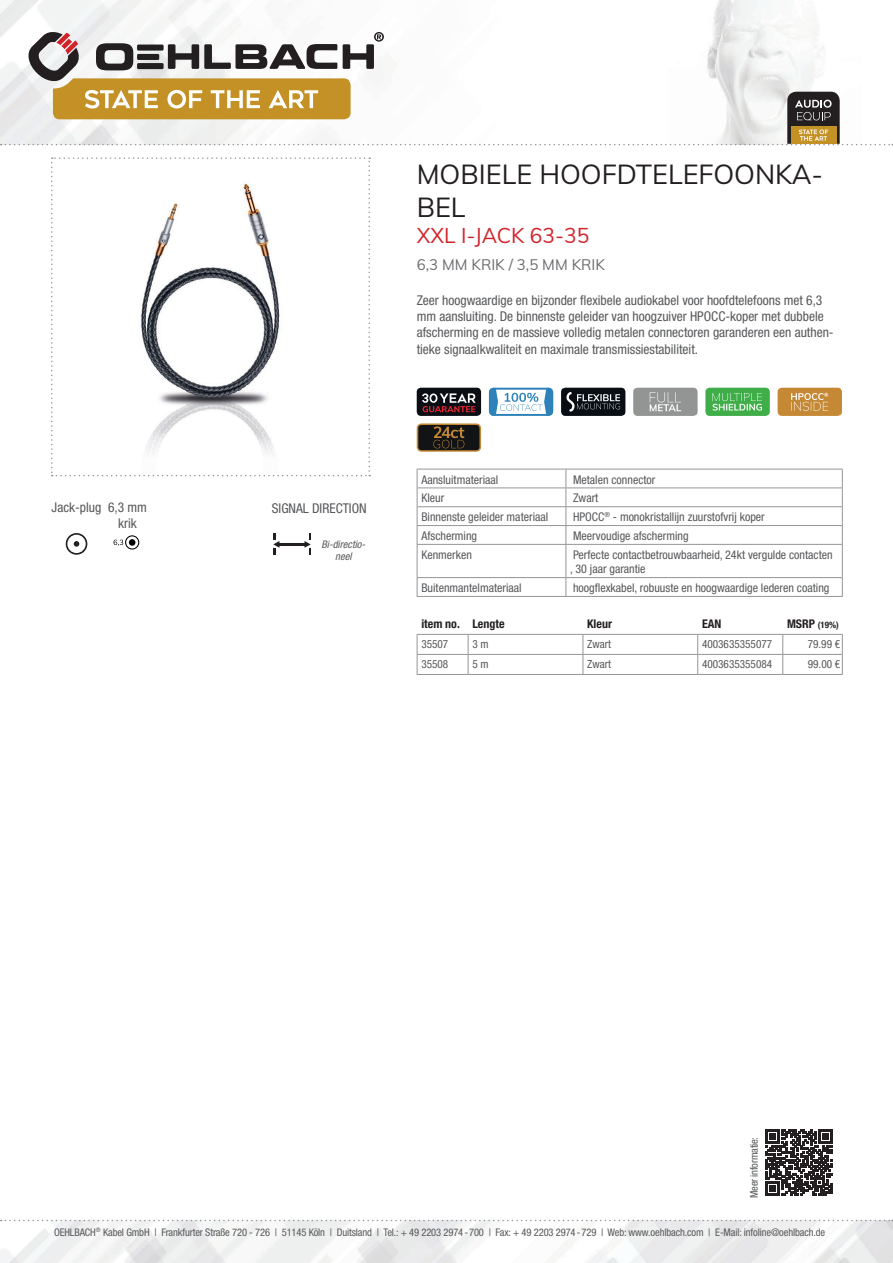
<style>
.page{position:relative;width:893px;height:1263px;background:#fff}
.page>*{position:absolute;margin:0;border:0;box-sizing:border-box;transform-origin:0 0}
.t1{font:27px/32.4px "Muli";color:#231f20}
.t2{font:21px "Muli";color:#d1232a}
.t3{font:15px "Muli";color:#6c6d70}
.t4{font:condensed 13.5px/16.2px "Helvetica Neue LTW1 G";color:#57585a}
.t5{font:condensed 12px/14.4px "Helvetica Neue LTW1 G";color:#57585a}
.t6{font:700 condensed 12px "Helvetica Neue LTW1 G";color:#231f20}
.t7{font:condensed 11.25px "Helvetica Neue LTW1 G";color:#57585a}
.t8{font:condensed 10.5px "Helvetica Neue LTW1 G";letter-spacing:-.01em;color:#57585a}
.t9{font:italic condensed 10.5px/12.6px "Helvetica Neue LTW1 G";color:#57585a;text-align:center}
.t10{font:700 condensed 9px "Helvetica Neue LTW1 G";color:#231f20}
.s1{font-size:12px}
</style>
<div class="page">
<img style="left:0;top:1220px;width:893px;height:43px">
<img style="left:0;top:0;width:818px;height:145px">
<svg style="left:1px;top:1220px;width:892px;height:1px"></svg>
<svg style="left:51px;top:157px;width:319px;height:319px"></svg>
<div style="left:417px;top:388px;width:64px;height:28px;background:#090e15;border-radius:4px"></div>
<svg style="left:422px;top:393px;width:54px;height:19px"></svg>
<svg style="left:417px;top:423px;width:64px;height:29px"></svg>
<svg style="left:489px;top:388px;width:64px;height:28px"></svg>
<div style="left:561px;top:388px;width:64px;height:28px;background:#090e15;border-radius:4px"></div>
<svg style="left:566px;top:392px;width:54px;height:20px"></svg>
<div style="left:633px;top:388px;width:65px;height:28px;background:#939595;border-radius:4px"></div>
<svg style="left:650px;top:392px;width:31px;height:19px"></svg>
<div style="left:705px;top:388px;width:65px;height:28px;background:#3fae49;border-radius:4px"></div>
<svg style="left:712px;top:393px;width:50px;height:18px"></svg>
<div style="left:778px;top:388px;width:64px;height:28px;background:#c58936;border-radius:4px"></div>
<svg style="left:791px;top:393px;width:37px;height:18px"></svg>
<svg style="left:66px;top:533px;width:21px;height:22px"></svg>
<svg style="left:114px;top:535px;width:25px;height:14px"></svg>
<div style="left:129px;top:539px;width:6px;height:7px;background:#000001;border-radius:50%"></div>
<hr style="left:279px;top:543px;width:26px;height:3px;background:#231f20">
<svg style="left:273px;top:533px;width:6px;height:21px"></svg>
<svg style="left:304px;top:533px;width:7px;height:21px"></svg>
<svg style="left:766px;top:1129px;width:66px;height:67px"></svg>
<svg style="left:1px;top:31px;width:892px;height:114px"></svg>
<svg style="left:417px;top:633px;width:426px;height:41px"></svg>
<hr style="left:417px;top:674px;width:51px;height:1px;background:#939598">
<hr style="left:468px;top:674px;width:115px;height:1px;background:#939598">
<hr style="left:583px;top:674px;width:115px;height:1px;background:#939598">
<hr style="left:698px;top:674px;width:85px;height:1px;background:#939598">
<hr style="left:783px;top:674px;width:60px;height:1px;background:#939598">
<hr style="left:417px;top:634px;width:51px;height:1px;background:#939598">
<hr style="left:468px;top:634px;width:115px;height:1px;background:#939598">
<hr style="left:583px;top:634px;width:115px;height:1px;background:#939598">
<hr style="left:698px;top:634px;width:85px;height:1px;background:#939598">
<hr style="left:783px;top:634px;width:60px;height:1px;background:#939598">
<svg style="left:417px;top:469px;width:426px;height:75px"></svg>
<hr style="left:417px;top:544px;width:149px;height:1px;background:#939598">
<hr style="left:417px;top:545px;width:1px;height:32px;background:#939598">
<hr style="left:566px;top:544px;width:277px;height:1px;background:#939598">
<hr style="left:566px;top:545px;width:1px;height:32px;background:#939598">
<hr style="left:842px;top:545px;width:1px;height:32px;background:#939598">
<hr style="left:417px;top:577px;width:149px;height:1px;background:#939598">
<svg style="left:417px;top:578px;width:1px;height:18px"></svg>
<hr style="left:566px;top:577px;width:277px;height:1px;background:#939598">
<svg style="left:566px;top:578px;width:1px;height:18px"></svg>
<svg style="left:842px;top:578px;width:1px;height:18px"></svg>
<hr style="left:417px;top:596px;width:149px;height:1px;background:#939598">
<hr style="left:566px;top:596px;width:277px;height:1px;background:#939598">
<p class="t4" style="left:52px;top:499px;width:51px">Jack-plug</p>
<p class="t4" style="left:108px;top:499px;width:40px">6,3 mm</p>
<p class="t4" style="left:272px;top:500px;width:96px">SIGNAL DIRECTION</p>
<p class="t4" style="left:118px;top:515px;width:20px">krik</p>
<p class="t9" style="left:321px;top:538px;width:48px">Bi-directio&shy;neel</p>
<h1 class="t1" style="left:417px;top:157px;width:408px">MOBIELE HOOFDTELEFOONKA-<br>BEL</h1>
<h2 class="t2" style="left:417px;top:221px;width:174px">XXL I-JACK 63-35</h2>
<p class="t3" style="left:417px;top:254px;width:190px">6,3 MM KRIK / 3,5 MM KRIK</p>
<p class="t4" style="left:417px;top:292px;width:418px">Zeer hoogwaardige en bijzonder flexibele audiokabel voor hoofdtelefoons met 6,3 mm aansluiting. De binnenste geleider van hoogzuiver HPOCC-koper met dubbele afscherming en de massieve volledig metalen connectoren garanderen een authen&shy;tieke signaalkwaliteit en maximale transmissiestabiliteit.</p>
<p class="t5" style="left:421px;top:472px;width:78px">Aansluitmateriaal</p>
<p class="t5" style="left:573px;top:472px;width:84px">Metalen connector</p>
<p class="t5" style="left:421px;top:491px;width:24px">Kleur</p>
<p class="t5" style="left:573px;top:491px;width:27px">Zwart</p>
<p class="t5" style="left:421px;top:510px;width:128px">Binnenste geleider materiaal</p>
<p class="t5" style="left:573px;top:510px;width:193px">HPOCC<sup>®</sup> - monokristallijn zuurstofvrij koper</p>
<p class="t5" style="left:421px;top:529px;width:57px">Afscherming</p>
<p class="t5" style="left:573px;top:529px;width:117px">Meervoudige afscherming</p>
<p class="t5" style="left:421px;top:548px;width:52px">Kenmerken</p>
<p class="t5" style="left:570px;top:548px;width:264px">Perfecte contactbetrouwbaarheid, 24kt vergulde contacten , 30 jaar garantie</p>
<p class="t5" style="left:421px;top:581px;width:102px">Buitenmantelmateriaal</p>
<p class="t5" style="left:573px;top:581px;width:258px">hoogflexkabel, robuuste en hoogwaardige lederen coating</p>
<p class="t6" style="left:421px;top:617px;width:85px">item no. Lengte</p>
<p class="t6" style="left:587px;top:617px;width:26px">Kleur</p>
<p class="t6" style="left:702px;top:617px;width:21px">EAN</p>
<p class="t10" style="left:787px;top:620px;width:53px"><span class="s1">MSRP</span> (19%)</p>
<p class="t7" style="left:421px;top:638px;width:28px">35507</p>
<p class="t7" style="left:472px;top:638px;width:18px">3 m</p>
<p class="t7" style="left:587px;top:638px;width:25px">Zwart</p>
<p class="t7" style="left:702px;top:638px;width:72px">4003635355077</p>
<p class="t7" style="left:808px;top:638px;width:34px">79.99 €</p>
<p class="t7" style="left:421px;top:658px;width:28px">35508</p>
<p class="t7" style="left:472px;top:658px;width:18px">5 m</p>
<p class="t7" style="left:587px;top:658px;width:25px">Zwart</p>
<p class="t7" style="left:702px;top:658px;width:72px">4003635355084</p>
<p class="t7" style="left:808px;top:658px;width:34px">99.00 €</p>
<p class="t8" style="left:748px;top:1198px;width:63px;rotate:-90deg">Meer informatie:</p>
<p class="t8" style="left:54px;top:1226px;width:773px">OEHLBACH<sup>®</sup> Kabel GmbH | Frankfurter Straße 720 - 726 | 51145 Köln | Duitsland | Tel.: + 49 2203 2974-700 | Fax: + 49 2203 2974-729 | Web: www.oehlbach.com | E-Mail: infoline@oehlbach.de</p>
</div>
